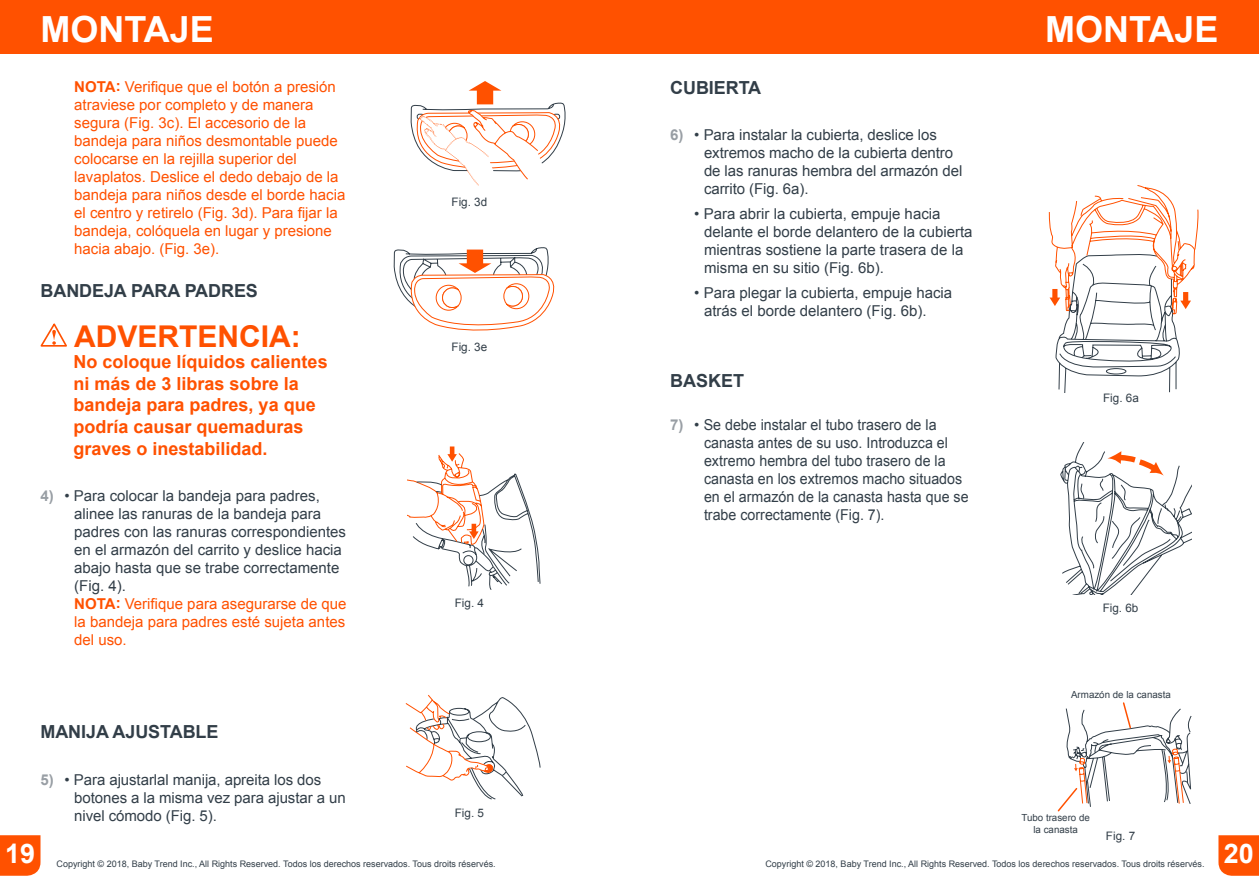
<style>
.page{position:relative;width:1259px;height:893px;background:#fff}
.page>*{position:absolute;margin:0;border:0;box-sizing:border-box;transform-origin:0 0}
.t1{font:700 36px "Arial";color:#fff}
.t2{font:700 30px "Arial";color:#ff5100}
.t3{font:700 27px "Arial";color:#fff}
.t4{font:700 18px/21.6px "Arial";color:#ff5100}
.t5{font:700 18px "Arial";letter-spacing:-.005em;color:#323e48}
.t6{font:15px/18px "Arial";color:#323e48}
.t7{font:15px/18px "Arial";color:#ff5100}
.t8{font:11.7px "Arial";color:#323e48}
.t9{font:9.75px/11.7px "Arial";color:#323e48;text-align:center}
.t10{font:9px "Arial";color:#323e48}
.s1{font-weight:700}
.s2{font-weight:700;color:#989ea4}
.s3{font-weight:700;color:#ff5100}
.s4{color:#ff5100}
</style>
<div class="page">
<div style="left:0;top:835px;width:40px;height:41px;background:#ff5100"></div>
<svg style="left:1218px;top:835px;width:41px;height:41px;background:#ff580b"></svg>
<div style="left:0;top:0;width:629px;height:54px;background:#ff5100"></div>
<div style="left:629px;top:0;width:630px;height:54px;background:#ff5100"></div>
<svg style="left:406px;top:695px;width:134px;height:104px"></svg>
<svg style="left:407px;top:446px;width:133px;height:144px"></svg>
<svg style="left:1049px;top:185px;width:150px;height:208px"></svg>
<svg style="left:40px;top:323px;width:27px;height:24px"></svg>
<svg style="left:1061px;top:442px;width:130px;height:152px"></svg>
<svg style="left:1057px;top:702px;width:135px;height:110px"></svg>
<svg style="left:393px;top:81px;width:173px;height:250px"></svg>
<h1 class="t1" style="left:40px;top:5px;width:175px">MONTAJE</h1>
<h1 class="t1" style="left:1045px;top:5px;width:175px">MONTAJE</h1>
<p class="t7" style="left:74px;top:78px;width:272px"><span class="s1">NOTA:</span> Verifique que el botón a presión atraviese por completo y de manera segura (Fig. 3c). El accesorio de la bandeja para niños desmontable puede colocarse en la rejilla superior del lavaplatos. Deslice el dedo debajo de la bandeja para niños desde el borde hacia el centro y retirelo (Fig. 3d). Para fijar la bandeja, colóquela en lugar y presione hacia abajo. (Fig. 3e).</p>
<p class="t5" style="left:40px;top:279px;width:219px">BANDEJA PARA PADRES</p>
<h2 class="t2" style="left:74px;top:316px;width:228px">ADVERTENCIA:</h2>
<p class="t4" style="left:74px;top:352px;width:256px">No coloque líquidos calientes ni más de 3 libras sobre la bandeja para padres, ya que podría causar quemaduras graves o inestabilidad.</p>
<p class="t6" style="left:74px;top:487px;width:274px;text-indent:-34px"><span class="s2">4)</span> • Para colocar la bandeja para padres, alinee las ranuras de la bandeja para padres con las ranuras correspondientes en el armazón del carrito y deslice hacia abajo hasta que se trabe correctamente (Fig. 4).<br><span class="s3">NOTA:</span> <span class="s4">Verifique para asegurarse de que la bandeja para padres esté sujeta antes del uso.</span></p>
<p class="t8" style="left:451px;top:194px;width:37px">Fig. 3d</p>
<p class="t8" style="left:451px;top:339px;width:37px">Fig. 3e</p>
<p class="t8" style="left:455px;top:595px;width:31px">Fig. 4</p>
<p class="t5" style="left:670px;top:76px;width:93px">CUBIERTA</p>
<p class="t6" style="left:704px;top:126px;width:260px;text-indent:-34px"><span class="s2">6)</span> • Para instalar la cubierta, deslice los extremos macho de la cubierta dentro de las ranuras hembra del armazón del carrito (Fig. 6a).</p>
<p class="t6" style="left:704px;top:205px;width:270px;text-indent:-10px">• Para abrir la cubierta, empuje hacia delante el borde delantero de la cubierta mientras sostiene la parte trasera de la misma en su sitio (Fig. 6b).</p>
<p class="t6" style="left:704px;top:284px;width:250px;text-indent:-10px">• Para plegar la cubierta, empuje hacia atrás el borde delantero (Fig. 6b).</p>
<p class="t5" style="left:670px;top:369px;width:75px">BASKET</p>
<p class="t6" style="left:704px;top:416px;width:266px;text-indent:-34px"><span class="s2">7)</span> • Se debe instalar el tubo trasero de la canasta antes de su uso. Introduzca el extremo hembra del tubo trasero de la canasta en los extremos macho situados en el armazón de la canasta hasta que se trabe correctamente (Fig. 7).</p>
<p class="t8" style="left:1103px;top:390px;width:37px">Fig. 6a</p>
<p class="t8" style="left:1102px;top:600px;width:37px">Fig. 6b</p>
<p class="t9" style="left:1071px;top:689px;width:101px">Armazón de la canasta</p>
<p class="t5" style="left:40px;top:720px;width:179px">MANIJA AJUSTABLE</p>
<p class="t6" style="left:74px;top:770px;width:273px;text-indent:-34px"><span class="s2">5)</span> • Para ajustarlal manija, apreita los dos botones a la misma vez para ajustar a un nivel cómodo (Fig. 5).</p>
<p class="t8" style="left:455px;top:806px;width:31px">Fig. 5</p>
<p class="t9" style="left:1021px;top:812px;width:70px">Tubo trasero de la canasta</p>
<p class="t8" style="left:1106px;top:828px;width:31px">Fig. 7</p>
<h3 class="t3" style="left:5px;top:836px;width:32px">19</h3>
<h3 class="t3" style="left:1223px;top:836px;width:32px">20</h3>
<p class="t10" style="left:57px;top:858px;width:441px">Copyright © 2018, Baby Trend Inc., All Rights Reserved. Todos los derechos reservados. Tous droits réservés.</p>
<p class="t10" style="left:765px;top:858px;width:441px">Copyright © 2018, Baby Trend Inc., All Rights Reserved. Todos los derechos reservados. Tous droits réservés.</p>
</div>
